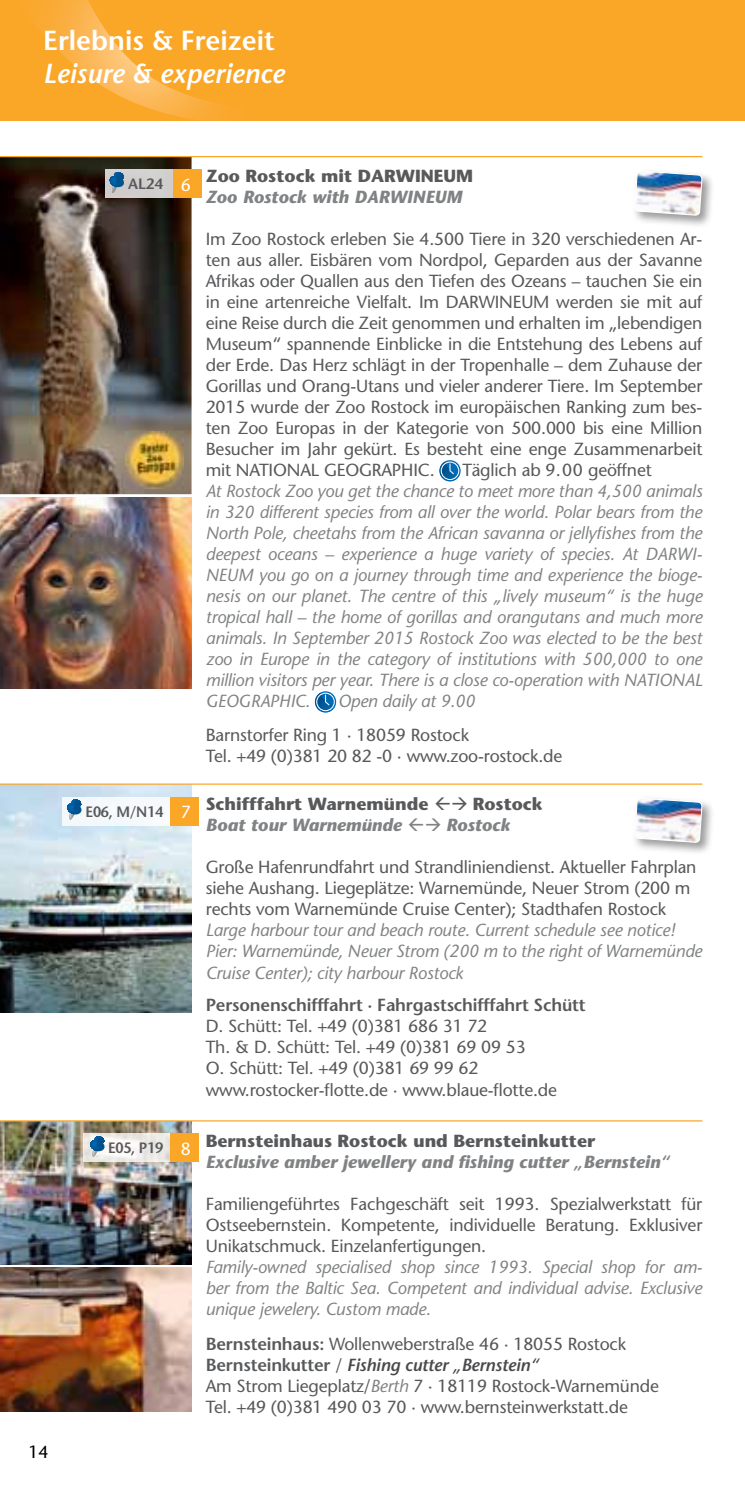
<style>
.page{position:relative;width:745px;height:1489px;background:#fff}
.page>*{position:absolute;margin:0;border:0;box-sizing:border-box;transform-origin:0 0}
.t1{font:italic 600 27.5px "Stone Sans Std";color:#fff}
.t2{font:600 27.5px "Stone Sans Std";color:#fff}
.t3{font:500 17.5px/21px "Stone Sans Std";letter-spacing:-.01em;color:#58595b}
.t4{font:italic 500 17.5px/21px "Stone Sans Std";letter-spacing:-.01em;color:#808284;text-align:justify}
.t5{font:italic 700 17.5px "Stone Sans Std";color:#808284}
.t6{font:700 17.5px "Stone Sans Std";color:#58595b}
.t7{font:600 17.5px "Stone Sans Std";letter-spacing:-.01em;color:#58595b}
.t8{font:500 17.5px "Stone Sans Std";color:#fff}
.t9{font:500 17.5px "Stone Sans Std";color:#000}
.t10{font:600 15px "Stone Sans Std";letter-spacing:-.02em;color:#58595b;scale:.95 1}
.t11{font:600 15px "Stone Sans Std";letter-spacing:-.02em;color:#58595b}
.s1{font-weight:600}
.s2{font-weight:600;font-style:italic;color:#4a4a4d}
.s3{font-style:italic;color:#808284}
</style>
<div class="page">
<div style="left:0;top:0;width:744px;height:120px;background:#faa627"></div>
<svg style="left:15px;top:0;width:256px;height:121px"></svg>
<img style="left:0;top:157px;width:191px;height:337px">
<img style="left:126px;top:431px;width:57px;height:57px">
<img style="left:0;top:497px;width:191px;height:191px">
<div style="left:105px;top:170px;width:71px;height:28px;background:#d0cecc"></div>
<svg style="left:109px;top:172px;width:15px;height:21px"></svg>
<svg style="left:439px;top:460px;width:21px;height:21px"></svg>
<svg style="left:439px;top:461px;width:20px;height:20px"></svg>
<svg style="left:315px;top:691px;width:21px;height:21px"></svg>
<svg style="left:315px;top:692px;width:20px;height:20px"></svg>
<div style="left:173px;top:170px;width:28px;height:28px;background:#faa627"></div>
<hr style="left:0;top:156px;width:702px;height:1px;background:#faa627">
<img style="left:0;top:784px;width:191px;height:228px">
<div style="left:62px;top:796px;width:114px;height:29px;background:#f5f9fc"></div>
<svg style="left:67px;top:799px;width:15px;height:21px"></svg>
<div style="left:170px;top:796px;width:28px;height:29px;background:#faa627"></div>
<hr style="left:0;top:783px;width:702px;height:1px;background:#faa627">
<img style="left:0;top:1121px;width:191px;height:143px">
<img style="left:0;top:1267px;width:191px;height:143px">
<svg style="left:84px;top:1133px;width:86px;height:28px;fill:#edebe7"></svg>
<svg style="left:89px;top:1136px;width:16px;height:20px"></svg>
<div style="left:170px;top:1133px;width:28px;height:28px;background:#faa627"></div>
<hr style="left:0;top:1120px;width:702px;height:1px;background:#faa627">
<div style="left:631px;top:168px;width:83px;height:60px;background:#000;opacity:.4"></div>
<img style="left:633px;top:170px;width:69px;height:46px">
<div style="left:631px;top:795px;width:83px;height:59px;background:#000;opacity:.4"></div>
<img style="left:633px;top:797px;width:69px;height:57px">
<h1 class="t2" style="left:43px;top:26px;width:233px">Erlebnis &amp; Freizeit</h1>
<h1 class="t1" style="left:43px;top:63px;width:242px">Leisure &amp; experience</h1>
<p class="t9" style="left:28px;top:1441px;width:22px">14</p>
<p class="t11" style="left:128px;top:176px;width:37px">AL24</p>
<p class="t8" style="left:181px;top:176px;width:12px">6</p>
<p class="t6" style="left:206px;top:166px;width:269px">Zoo Rostock mit dARWInEUM</p>
<p class="t5" style="left:206px;top:187px;width:258px">Zoo rostock with dArWInEUM</p>
<p class="t3" style="left:206px;top:229px;width:498px;text-align:justify">Im Zoo Rostock erleben Sie 4.500 Tiere in 320 verschiedenen Ar&shy;ten aus aller. Eisbären vom Nordpol, Geparden aus der Savanne Afrikas oder Quallen aus den Tiefen des Ozeans – tauchen Sie ein in eine artenreiche Vielfalt. Im DARWINEUM werden sie mit auf eine Reise durch die Zeit genommen und erhalten im „lebendigen Museum“ spannende Einblicke in die Entstehung des Lebens auf der Erde. Das Herz schlägt in der Tropenhalle – dem Zuhause der Gorillas und Orang-Utans und vieler anderer Tiere. Im September 2015 wurde der Zoo Rostock im europäischen Ranking zum bes&shy;ten Zoo Europas in der Kategorie von 500.000 bis eine Million Besucher im Jahr gekürt. Es besteht eine enge Zusammenarbeit mit NATIONAL GEOGRAPHIC.</p>
<p class="t3" style="left:462px;top:460px;width:191px">Täglich ab 9.00 geöffnet</p>
<p class="t4" style="left:206px;top:482px;width:498px">At Rostock Zoo you get the chance to meet more than 4,500 animals in 320 different species from all over the world. Polar bears from the North Pole, cheetahs from the African savanna or jellyfishes from the deepest oceans – experience a huge variety of species. At DARWI-NEUM you go on a journey through time and experience the bioge&shy;nesis on our planet. The centre of this „lively museum“ is the huge tropical hall – the home of gorillas and orangutans and much more animals. In September 2015 Rostock Zoo was elected to be the best zoo in Europe in the category of institutions with 500,000 to one million visitors per year. There is a close co-operation with NATIONAL GEOGRAPHIC.</p>
<p class="t4" style="left:338px;top:692px;width:138px">Open daily at 9.00</p>
<p class="t3" style="left:206px;top:724px;width:358px">Barnstorfer Ring 1 · 18059 Rostock<br>Tel. +49 (0)381 20 82 -0 · www.zoo-rostock.de</p>
<p class="t10" style="left:86px;top:803px;width:83px">E06, M/N14</p>
<p class="t8" style="left:181px;top:802px;width:12px">7</p>
<p class="t6" style="left:206px;top:795px;width:224px">Schifffahrt Warnemünde</p>
<p class="t6" style="left:451px;top:795px;width:93px">→ Rostock</p>
<p class="t5" style="left:206px;top:816px;width:198px">Boat tour Warnemünde</p>
<p class="t5" style="left:424px;top:816px;width:87px">→ rostock</p>
<p class="t3" style="left:206px;top:857px;width:492px">Große Hafenrundfahrt und Strandliniendienst. Aktueller Fahrplan siehe Aushang. Liegeplätze: Warnemünde, Neuer Strom (200 m rechts vom Warnemünde Cruise Center); Stadthafen Rostock</p>
<p class="t4" style="left:206px;top:921px;width:498px;text-align:left">Large harbour tour and beach route. Current schedule see notice!<br>Pier: Warnemünde, Neuer Strom (200 m to the right of Warnemünde<br>Cruise Center); city harbour Rostock</p>
<p class="t7" style="left:206px;top:996px;width:381px">Personenschifffahrt · Fahrgastschifffahrt Schütt</p>
<p class="t3" style="left:206px;top:1016px;width:352px">D. Schütt: Tel. +49 (0)381 686 31 72<br>Th. &amp; D. Schütt: Tel. +49 (0)381 69 09 53<br>O. Schütt: Tel. +49 (0)381 69 99 62 www.rostocker-flotte.de · www.blaue-flotte.de</p>
<p class="t10" style="left:108px;top:1140px;width:59px">E05, P19</p>
<p class="t8" style="left:181px;top:1139px;width:12px">8</p>
<p class="t6" style="left:206px;top:1131px;width:390px">Bernsteinhaus Rostock und Bernsteinkutter</p>
<p class="t5" style="left:206px;top:1151px;width:465px">Exclusive amber jewellery and fishing cutter „Bernstein“</p>
<p class="t3" style="left:206px;top:1193px;width:498px;text-align:justify">Familiengeführtes Fachgeschäft seit 1993. Spezialwerkstatt für Ostseebernstein. Kompetente, individuelle Beratung. Exklusiver Unikatschmuck. Einzelanfertigungen.</p>
<p class="t4" style="left:206px;top:1257px;width:498px">Family-owned specialised shop since 1993. Special shop for am&shy;ber from the Baltic Sea. Competent and individual advise. Exclusive unique jewelery. Custom made.</p>
<p class="t3" style="left:206px;top:1333px;width:454px"><span class="s1">Bernsteinhaus:</span> Wollenweberstraße 46 · 18055 Rostock <span class="s1">Bernsteinkutter</span> / <span class="s2">Fishing cutter „Bernstein“<br></span>Am Strom Liegeplatz/<span class="s3">Berth</span> 7 · 18119 Rostock-Warnemünde Tel. +49 (0)381 490 03 70 · www.bernsteinwerkstatt.de</p>
</div>
